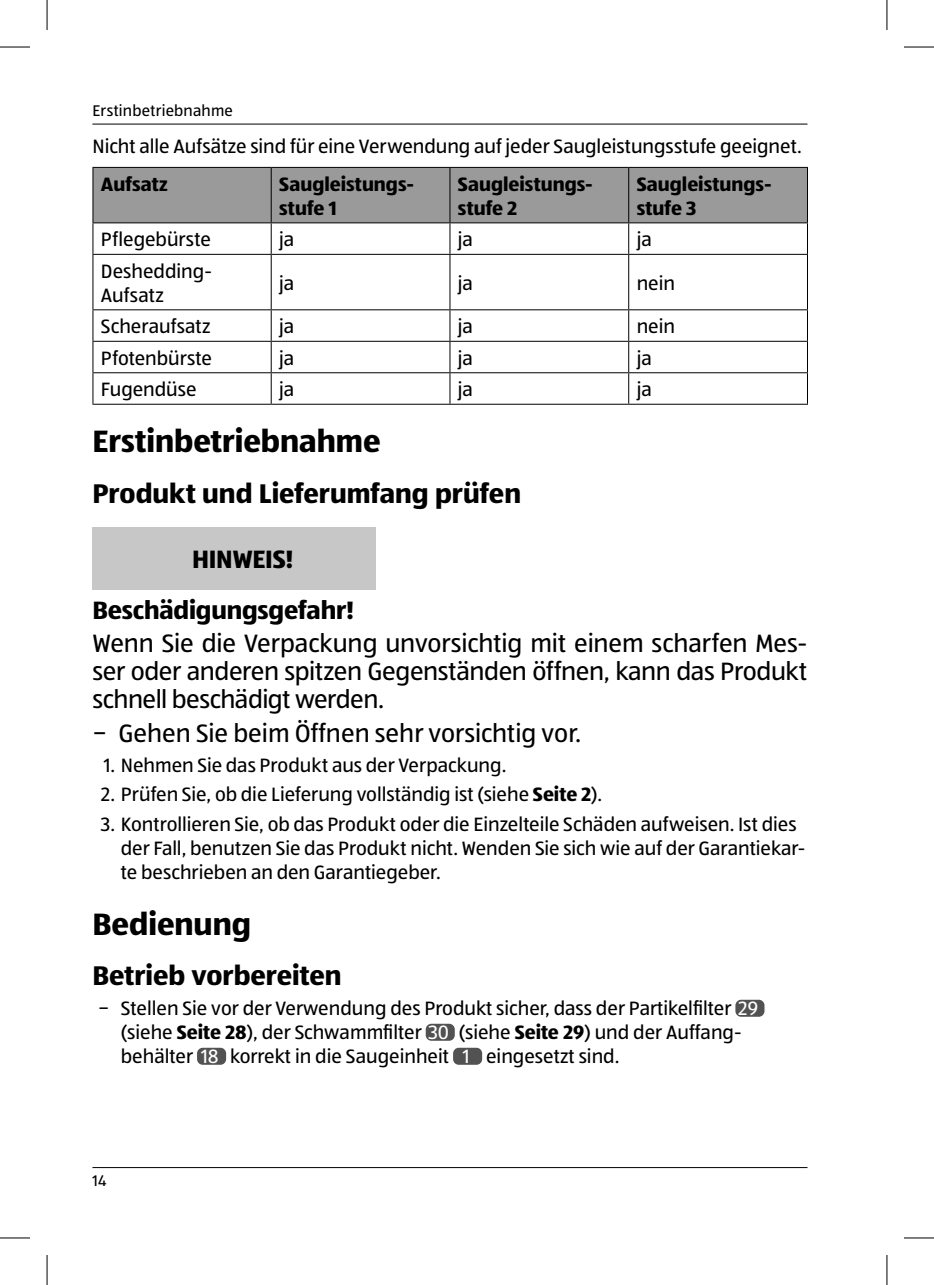
<style>
.page{position:relative;width:934px;height:1285px;background:#fff}
.page>*{position:absolute;margin:0;border:0;box-sizing:border-box;transform-origin:0 0}
.t1{font:700 32px "ALDISUEDOT";color:#000}
.t2{font:700 28px "ALDISUEDOT";color:#000}
.t3{font:26px/28px "ALDISUEDOT";letter-spacing:-.01em;color:#000;text-align:justify}
.t4{font:700 26px/51px "ALDISUEDOT";letter-spacing:-.005em;color:#000}
.t5{font:20px/24px "ALDISUEDOT";color:#000}
.t6{font:700 20px/24px "ALDISUEDOT";color:#000}
.t7{font:16px "ALDISUEDOT";letter-spacing:.015em;color:#000}
.s1{font-weight:700}
.s2{color:#fff}
</style>
<div class="page">
<hr style="left:92px;top:124px;width:715px;height:1px;background:#000">
<hr style="left:92px;top:1167px;width:715px;height:1px;background:#000">
<div style="left:93px;top:168px;width:713px;height:54px;background:#9a9a9a"></div>
<hr style="left:92px;top:223px;width:1px;height:31px;background:#000">
<hr style="left:270px;top:223px;width:1px;height:31px;background:#000">
<hr style="left:449px;top:223px;width:1px;height:31px;background:#000">
<hr style="left:628px;top:223px;width:1px;height:31px;background:#000">
<hr style="left:806px;top:223px;width:1px;height:31px;background:#000">
<hr style="left:92px;top:254px;width:179px;height:1px;background:#000">
<hr style="left:92px;top:255px;width:1px;height:54px;background:#000">
<hr style="left:271px;top:254px;width:179px;height:1px;background:#000">
<hr style="left:270px;top:255px;width:1px;height:54px;background:#000">
<hr style="left:450px;top:254px;width:178px;height:1px;background:#000">
<hr style="left:449px;top:255px;width:1px;height:54px;background:#000">
<hr style="left:628px;top:254px;width:179px;height:1px;background:#000">
<hr style="left:628px;top:255px;width:1px;height:54px;background:#000">
<hr style="left:806px;top:255px;width:1px;height:54px;background:#000">
<hr style="left:92px;top:309px;width:179px;height:1px;background:#000">
<hr style="left:92px;top:310px;width:1px;height:31px;background:#000">
<hr style="left:271px;top:309px;width:179px;height:1px;background:#000">
<hr style="left:270px;top:310px;width:1px;height:31px;background:#000">
<hr style="left:450px;top:309px;width:178px;height:1px;background:#000">
<hr style="left:449px;top:310px;width:1px;height:31px;background:#000">
<hr style="left:628px;top:309px;width:179px;height:1px;background:#000">
<hr style="left:628px;top:310px;width:1px;height:31px;background:#000">
<hr style="left:806px;top:310px;width:1px;height:31px;background:#000">
<hr style="left:92px;top:341px;width:179px;height:1px;background:#000">
<hr style="left:92px;top:342px;width:1px;height:30px;background:#000">
<hr style="left:271px;top:341px;width:179px;height:1px;background:#000">
<hr style="left:270px;top:342px;width:1px;height:30px;background:#000">
<hr style="left:450px;top:341px;width:178px;height:1px;background:#000">
<hr style="left:449px;top:342px;width:1px;height:30px;background:#000">
<hr style="left:628px;top:341px;width:179px;height:1px;background:#000">
<hr style="left:628px;top:342px;width:1px;height:30px;background:#000">
<hr style="left:806px;top:342px;width:1px;height:30px;background:#000">
<hr style="left:92px;top:372px;width:179px;height:1px;background:#000">
<hr style="left:92px;top:373px;width:1px;height:31px;background:#000">
<hr style="left:271px;top:372px;width:179px;height:1px;background:#000">
<hr style="left:270px;top:373px;width:1px;height:31px;background:#000">
<hr style="left:450px;top:372px;width:178px;height:1px;background:#000">
<hr style="left:449px;top:373px;width:1px;height:31px;background:#000">
<hr style="left:628px;top:372px;width:179px;height:1px;background:#000">
<hr style="left:628px;top:373px;width:1px;height:31px;background:#000">
<hr style="left:806px;top:373px;width:1px;height:31px;background:#000">
<hr style="left:92px;top:404px;width:179px;height:1px;background:#000">
<hr style="left:271px;top:404px;width:179px;height:1px;background:#000">
<hr style="left:450px;top:404px;width:178px;height:1px;background:#000">
<hr style="left:628px;top:404px;width:179px;height:1px;background:#000">
<hr style="left:92px;top:167px;width:179px;height:1px;background:#000">
<hr style="left:92px;top:168px;width:1px;height:54px;background:#000">
<hr style="left:271px;top:167px;width:179px;height:1px;background:#000">
<hr style="left:270px;top:168px;width:1px;height:54px;background:#000">
<hr style="left:450px;top:167px;width:178px;height:1px;background:#000">
<hr style="left:449px;top:168px;width:1px;height:54px;background:#000">
<hr style="left:628px;top:167px;width:179px;height:1px;background:#000">
<hr style="left:628px;top:168px;width:1px;height:54px;background:#000">
<hr style="left:806px;top:168px;width:1px;height:54px;background:#000">
<hr style="left:92px;top:222px;width:179px;height:1px;background:#000">
<hr style="left:271px;top:222px;width:179px;height:1px;background:#000">
<hr style="left:450px;top:222px;width:178px;height:1px;background:#000">
<hr style="left:628px;top:222px;width:179px;height:1px;background:#000">
<div style="left:92px;top:528px;width:284px;height:62px;background:#c7c7c7"></div>
<div style="left:735px;top:999px;width:29px;height:17px;background:#525252;border-radius:6px"></div>
<div style="left:425px;top:1023px;width:29px;height:17px;background:#525252;border-radius:6px"></div>
<div style="left:197px;top:1047px;width:29px;height:17px;background:#525252;border-radius:6px"></div>
<div style="left:453px;top:1047px;width:29px;height:17px;background:#525252;border-radius:6px"></div>
<hr style="left:0;top:47px;width:30px;height:1px;background:#000">
<hr style="left:903px;top:47px;width:30px;height:1px;background:#000">
<hr style="left:0;top:1237px;width:30px;height:1px;background:#000">
<hr style="left:903px;top:1237px;width:30px;height:1px;background:#000">
<hr style="left:47px;top:0;width:1px;height:30px;background:#000">
<hr style="left:47px;top:1255px;width:1px;height:30px;background:#000">
<hr style="left:886px;top:0;width:1px;height:30px;background:#000">
<hr style="left:886px;top:1255px;width:1px;height:30px;background:#000">
<p class="t7" style="left:92px;top:100px;width:142px">Erstinbetriebnahme</p>
<p class="t5" style="left:92px;top:134px;width:710px">Nicht alle Aufsätze sind für eine Verwendung auf jeder Saugleistungsstufe geeignet.</p>
<p class="t6" style="left:101px;top:171px;width:68px">Aufsatz</p>
<p class="t6" style="left:279px;top:171px;width:136px">Saugleistungs&shy;stufe 1</p>
<p class="t6" style="left:458px;top:171px;width:136px">Saugleistungs&shy;stufe 2</p>
<p class="t6" style="left:636px;top:171px;width:136px">Saugleistungs&shy;stufe 3</p>
<p class="t5" style="left:101px;top:227px;width:111px">Pflegebürste</p>
<p class="t5" style="left:279px;top:227px;width:17px">ja</p>
<p class="t5" style="left:458px;top:227px;width:17px">ja</p>
<p class="t5" style="left:636px;top:227px;width:17px">ja</p>
<p class="t5" style="left:101px;top:258px;width:112px">Deshedding-<br>Aufsatz</p>
<p class="t5" style="left:279px;top:270px;width:17px">ja</p>
<p class="t5" style="left:458px;top:270px;width:17px">ja</p>
<p class="t5" style="left:636px;top:270px;width:40px">nein</p>
<p class="t5" style="left:101px;top:314px;width:111px">Scheraufsatz</p>
<p class="t5" style="left:279px;top:314px;width:17px">ja</p>
<p class="t5" style="left:458px;top:314px;width:17px">ja</p>
<p class="t5" style="left:636px;top:314px;width:40px">nein</p>
<p class="t5" style="left:101px;top:345px;width:113px">Pfotenbürste</p>
<p class="t5" style="left:279px;top:345px;width:17px">ja</p>
<p class="t5" style="left:458px;top:345px;width:17px">ja</p>
<p class="t5" style="left:636px;top:345px;width:17px">ja</p>
<p class="t5" style="left:101px;top:377px;width:97px">Fugendüse</p>
<p class="t5" style="left:279px;top:377px;width:17px">ja</p>
<p class="t5" style="left:458px;top:377px;width:17px">ja</p>
<p class="t5" style="left:636px;top:377px;width:17px">ja</p>
<h1 class="t1" style="left:92px;top:420px;width:289px">Erstinbetriebnahme</h1>
<h2 class="t2" style="left:92px;top:474px;width:430px">Produkt und Lieferumfang prüfen</h2>
<h3 class="t4" style="left:92px;top:532px;width:263px;text-indent:100px">HINWEIS!<br>Beschädigungsgefahr!</h3>
<h3 class="t3" style="left:92px;top:629px;width:716px">Wenn Sie die Verpackung unvorsichtig mit einem scharfen Mes&shy;ser oder anderen spitzen Gegenständen öffnen, kann das Produkt schnell beschädigt werden.</h3>
<h3 class="t3" style="left:92px;top:718px;width:490px">− Gehen Sie beim Öffnen sehr vorsichtig vor.</h3>
<p class="t5" style="left:104px;top:752px;width:404px">1. Nehmen Sie das Produkt aus der Verpackung.</p>
<p class="t5" style="left:101px;top:782px;width:502px">2. Prüfen Sie, ob die Lieferung vollständig ist (siehe <span class="s1">Seite 2</span>).</p>
<p class="t5" style="left:121px;top:811px;width:685px;text-indent:-20px">3. Kontrollieren Sie, ob das Produkt oder die Einzelteile Schäden aufweisen. Ist dies der Fall, benutzen Sie das Produkt nicht. Wenden Sie sich wie auf der Garantiekar&shy;te beschrieben an den Garantiegeber.</p>
<h1 class="t1" style="left:92px;top:902px;width:160px">Bedienung</h1>
<h2 class="t2" style="left:92px;top:956px;width:250px">Betrieb vorbereiten</h2>
<p class="t5" style="left:121px;top:995px;width:638px;text-indent:-23px">− Stellen Sie vor der Verwendung des Produkt sicher, dass der Partikelfilter <span class="s2">29 </span>(siehe <span class="s1">Seite 28</span>), der Schwammfilter <span class="s2">30</span> (siehe <span class="s1">Seite 29</span>) und der Auffang&shy;behälter <span class="s2">18</span> korrekt in die Saugeinheit <span class="s2">1</span> eingesetzt sind.</p>
<p class="t7" style="left:92px;top:1170px;width:15px">14</p>
</div>
